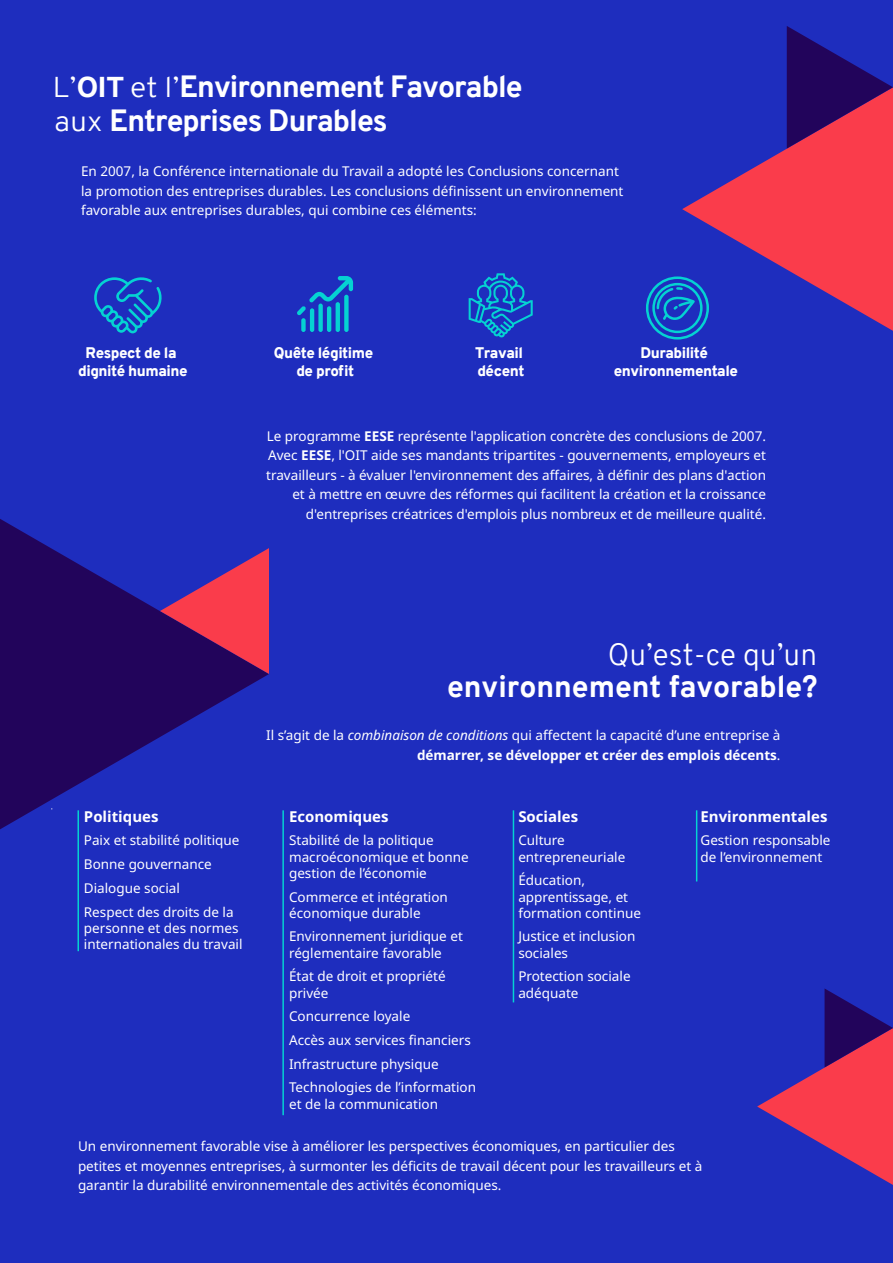
<style>
.page{position:relative;width:893px;height:1263px;background:#1e2dbe}
.page>*{position:absolute;margin:0;border:0;box-sizing:border-box;transform-origin:0 0}
.t1{font:800 30px "Overpass";letter-spacing:-.03em;color:#fff}
.t2{font:800 30px "Overpass";color:#fff}
.t3{font:300 30px "Overpass";color:#fff}
.t4{font:900 15px/18px "Overpass";letter-spacing:-.03em;color:#fff;text-align:center}
.t5{font:700 15px "Noto Sans";color:#fff}
.t6{font:13.5px/16.2px "Noto Sans";color:#fff}
.s1{font-weight:300;font-size:28.05px}
.s2{font-size:28.05px}
.s3{font-weight:700}
.s4{font-style:italic}
</style>
<div class="page">
<svg style="left:682px;top:87px;width:211px;height:244px;fill:#fa3c4b"></svg>
<svg style="left:787px;top:26px;width:106px;height:123px"></svg>
<svg style="left:757px;top:988px;width:136px;height:197px"></svg>
<svg style="left:0;top:519px;width:269px;height:311px;fill:#22045b"></svg>
<svg style="left:94px;top:277px;width:68px;height:56px"></svg>
<hr style="left:310px;top:308px;width:4px;height:24px;background:#05d2d2;border-radius:2px">
<div style="left:318px;top:304px;width:5px;height:28px;background:#05d2d2;border-radius:2px"></div>
<svg style="left:297px;top:276px;width:56px;height:39px"></svg>
<div style="left:301px;top:318px;width:5px;height:14px;background:#05d2d2;border-radius:2px"></div>
<div style="left:344px;top:295px;width:5px;height:37px;background:#05d2d2;border-radius:2px"></div>
<hr style="left:327px;top:306px;width:4px;height:26px;background:#05d2d2;border-radius:2px">
<hr style="left:336px;top:302px;width:4px;height:30px;background:#05d2d2;border-radius:2px">
<svg style="left:469px;top:273px;width:64px;height:64px"></svg>
<svg style="left:646px;top:276px;width:63px;height:64px"></svg>
<svg style="left:160px;top:548px;width:109px;height:126px"></svg>
<hr style="left:77px;top:810px;width:2px;height:141px;background:#05d2d2">
<hr style="left:282px;top:810px;width:2px;height:305px;background:#05d2d2">
<hr style="left:513px;top:810px;width:1px;height:192px;background:#05d2d2">
<hr style="left:696px;top:810px;width:1px;height:71px;background:#05d2d2">
<h1 class="t1" style="left:52px;top:65px;width:472px"><span class="s1">L’</span><span class="s2">OIT</span> <span class="s1">et l’</span>Environnement Favorable</h1>
<h1 class="t1" style="left:54px;top:100px;width:335px"><span class="s1">aux</span> Entreprises Durables</h1>
<p class="t6" style="left:81px;top:162px;width:544px;line-height:19.5px">En 2007, la Conférence internationale du Travail a adopté les Conclusions concernant la promotion des entreprises durables. Les conclusions définissent un environnement favorable aux entreprises durables, qui combine ces éléments:</p>
<p class="t4" style="left:78px;top:344px;width:111px">Respect de la dignité humaine</p>
<p class="t4" style="left:274px;top:344px;width:101px">Quête légitime de profit</p>
<p class="t4" style="left:475px;top:344px;width:51px;text-align:left">Travail décent</p>
<p class="t4" style="left:614px;top:344px;width:126px">Durabilité environnementale</p>
<p class="t6" style="left:266px;top:426px;width:501px;line-height:19.5px;text-align:right">Le programme <span class="s3">EESE</span> représente l'application concrète des conclusions de 2007.<br>Avec <span class="s3">EESE</span>, l'OIT aide ses mandants tripartites - gouvernements, employeurs et travailleurs - à évaluer l'environnement des affaires, à définir des plans d'action et à mettre en œuvre des réformes qui facilitent la création et la croissance d'entreprises créatrices d'emplois plus nombreux et de meilleure qualité.</p>
<h1 class="t3" style="left:608px;top:633px;width:211px">Qu’est-ce qu’un</h1>
<h1 class="t2" style="left:447px;top:665px;width:372px">environnement favorable?</h1>
<p class="t5" style="left:84px;top:806px;width:76px">Politiques</p>
<p class="t6" style="left:84px;top:829px;width:157px;line-height:23.7px">Paix et stabilité politique<br>Bonne gouvernance<br>Dialogue social<br>Respect des droits de la</p>
<p class="t6" style="left:84px;top:920px;width:160px">personne et des normes internationales du travail</p>
<p class="t6" style="left:266px;top:726px;width:516px;line-height:19.5px;text-align:right">Il s’agit de la <span class="s4">combinaison de conditions</span> qui affectent la capacité d’une entreprise à <span class="s3">démarrer, se développer et créer des emplois décents</span>.</p>
<p class="t5" style="left:289px;top:806px;width:101px">Economiques</p>
<p class="t6" style="left:289px;top:833px;width:181px">Stabilité de la politique macroéconomique et bonne gestion de l’économie</p>
<p class="t6" style="left:289px;top:889px;width:160px">Commerce et intégration économique durable</p>
<p class="t6" style="left:289px;top:929px;width:175px">Environnement juridique et réglementaire favorable</p>
<p class="t6" style="left:289px;top:969px;width:158px">État de droit et propriété privée</p>
<p class="t6" style="left:289px;top:1005px;width:189px;line-height:23.7px">Concurrence loyale<br>Accès aux services financiers<br>Infrastructure physique<br>Technologies de l’information</p>
<p class="t6" style="left:289px;top:1096px;width:150px">et de la communication</p>
<p class="t5" style="left:518px;top:806px;width:61px">Sociales</p>
<p class="t6" style="left:518px;top:833px;width:109px">Culture entrepreneuriale</p>
<p class="t6" style="left:518px;top:873px;width:124px">Éducation, apprentissage, et formation continue</p>
<p class="t6" style="left:518px;top:929px;width:119px">Justice et inclusion sociales</p>
<p class="t6" style="left:518px;top:969px;width:114px">Protection sociale adéquate</p>
<p class="t5" style="left:700px;top:806px;width:128px">Environmentales</p>
<p class="t6" style="left:700px;top:833px;width:131px">Gestion responsable de l’environnement</p>
<p class="t6" style="left:78px;top:1137px;width:626px;line-height:19.5px">Un environnement favorable vise à améliorer les perspectives économiques, en particulier des petites et moyennes entreprises, à surmonter les déficits de travail décent pour les travailleurs et à garantir la durabilité environnementale des activités économiques.</p>
</div>
